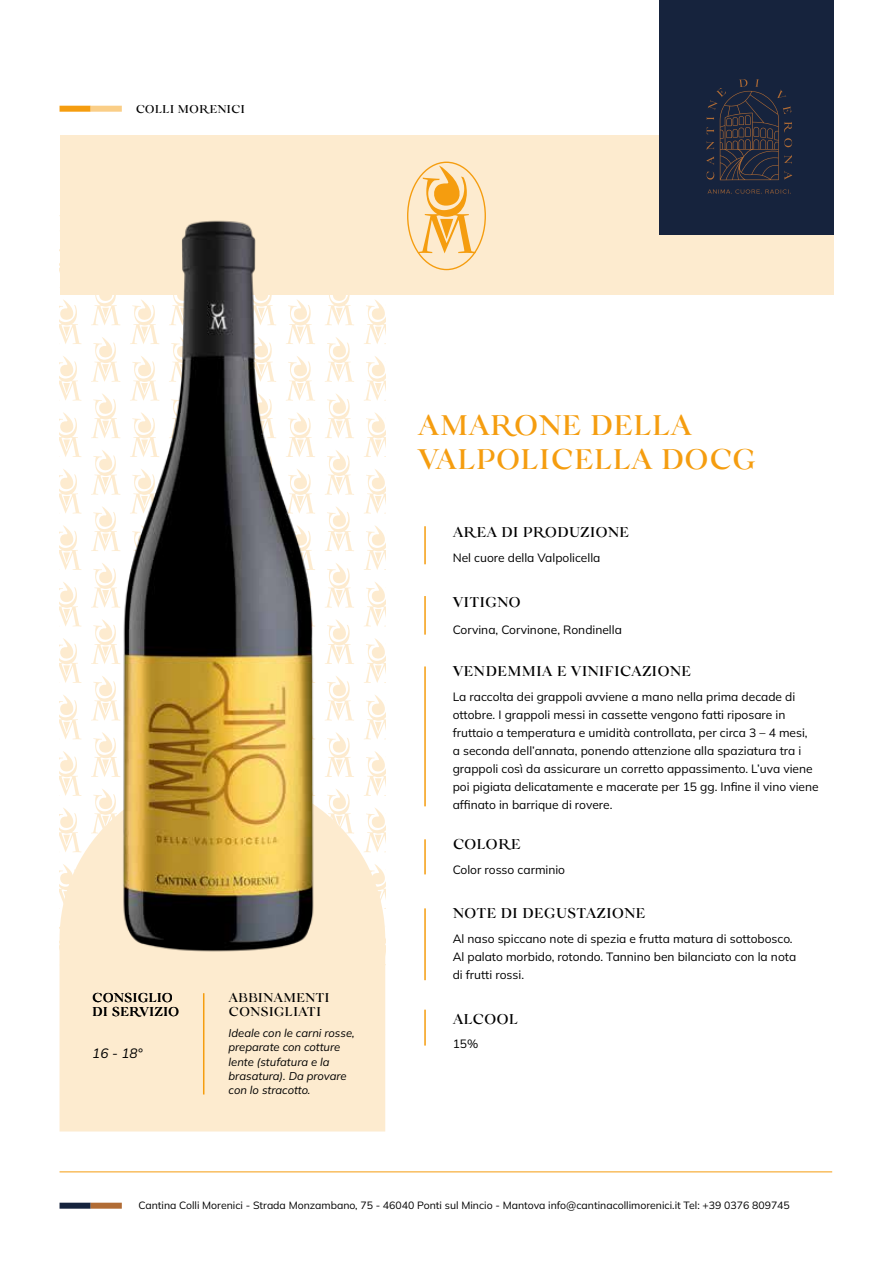
<style>
.page{position:relative;width:893px;height:1263px;background:#fff}
.page>*{position:absolute;margin:0;border:0;box-sizing:border-box;transform-origin:0 0}
.t1{font:600 30px/34.5px "Velour";color:#f59d0f}
.t2{font:600 15px "Velour";color:#000}
.t3{font:600 13.5px/14.2px "Velour";color:#000}
.t4{font:italic 200 13.5px "Mulish";color:#000}
.t5{font:200 12px/18px "Mulish";color:#000}
.t6{font:600 12px "Velour";color:#000}
.t7{font:italic 200 11.25px/14.2px "Mulish";color:#000}
.t8{font:200 10.5px "Mulish";color:#000}
</style>
<div class="page">
<svg style="left:60px;top:299px;width:22px;height:45px"></svg>
<svg style="left:91px;top:294px;width:14px;height:31px"></svg>
<svg style="left:333px;top:294px;width:21px;height:31px"></svg>
<svg style="left:364px;top:300px;width:21px;height:44px"></svg>
<svg style="left:60px;top:356px;width:22px;height:45px"></svg>
<svg style="left:91px;top:337px;width:14px;height:45px"></svg>
<svg style="left:333px;top:337px;width:21px;height:45px"></svg>
<svg style="left:364px;top:356px;width:21px;height:45px"></svg>
<svg style="left:60px;top:412px;width:22px;height:45px"></svg>
<svg style="left:91px;top:393px;width:14px;height:45px"></svg>
<svg style="left:333px;top:394px;width:21px;height:44px"></svg>
<svg style="left:364px;top:412px;width:21px;height:45px"></svg>
<svg style="left:60px;top:469px;width:22px;height:45px"></svg>
<svg style="left:91px;top:450px;width:14px;height:45px"></svg>
<svg style="left:333px;top:450px;width:21px;height:45px"></svg>
<svg style="left:364px;top:469px;width:21px;height:45px"></svg>
<svg style="left:60px;top:525px;width:22px;height:45px"></svg>
<svg style="left:91px;top:506px;width:14px;height:45px"></svg>
<svg style="left:333px;top:507px;width:21px;height:44px"></svg>
<svg style="left:364px;top:525px;width:21px;height:45px"></svg>
<svg style="left:60px;top:582px;width:21px;height:44px"></svg>
<svg style="left:91px;top:563px;width:14px;height:45px"></svg>
<svg style="left:333px;top:563px;width:21px;height:45px"></svg>
<svg style="left:364px;top:582px;width:21px;height:44px"></svg>
<svg style="left:60px;top:638px;width:22px;height:45px"></svg>
<svg style="left:91px;top:619px;width:14px;height:45px"></svg>
<svg style="left:333px;top:619px;width:21px;height:45px"></svg>
<svg style="left:364px;top:638px;width:21px;height:45px"></svg>
<svg style="left:60px;top:695px;width:21px;height:44px"></svg>
<svg style="left:91px;top:676px;width:14px;height:45px"></svg>
<svg style="left:333px;top:676px;width:21px;height:45px"></svg>
<svg style="left:364px;top:695px;width:21px;height:44px"></svg>
<svg style="left:60px;top:751px;width:17px;height:25px"></svg>
<svg style="left:93px;top:732px;width:12px;height:44px"></svg>
<svg style="left:333px;top:732px;width:19px;height:44px"></svg>
<svg style="left:366px;top:751px;width:19px;height:25px"></svg>
<svg style="left:60px;top:776px;width:325px;height:355px;background:#fdecd3"></svg>
<div style="left:60px;top:135px;width:773px;height:159px;background:#fdebcf"></div>
<div style="left:659px;top:0;width:174px;height:235px;background:#16233d"></div>
<svg style="left:707px;top:190px;width:84px;height:4px"></svg>
<svg style="left:706px;top:79px;width:86px;height:101px"></svg>
<hr style="left:424px;top:526px;width:2px;height:38px;background:#f59d0f">
<hr style="left:424px;top:666px;width:2px;height:140px;background:#f59d0f">
<hr style="left:424px;top:908px;width:2px;height:72px;background:#f59d0f">
<hr style="left:424px;top:839px;width:2px;height:35px;background:#f59d0f">
<hr style="left:424px;top:1010px;width:2px;height:35px;background:#f59d0f">
<hr style="left:424px;top:596px;width:2px;height:39px;background:#f59d0f">
<svg style="left:407px;top:162px;width:79px;height:108px"></svg>
<hr style="left:203px;top:993px;width:1px;height:101px;background:#f59d0f">
<hr style="left:60px;top:1171px;width:772px;height:1px;background:#f59d0f">
<img style="left:105px;top:220px;width:228px;height:762px">
<div style="left:60px;top:106px;width:31px;height:6px;background:#f59d0f"></div>
<div style="left:91px;top:106px;width:31px;height:6px;background:#face87"></div>
<div style="left:60px;top:1203px;width:31px;height:6px;background:#16233d"></div>
<div style="left:91px;top:1203px;width:31px;height:6px;background:#b16c35"></div>
<p class="t6" style="left:136px;top:102px;width:111px">COLLI MORENICI</p>
<p class="t3" style="left:92px;top:991px;width:89px">CONSIGLIO<br>DI SERVIZIO</p>
<p class="t4" style="left:92px;top:1044px;width:52px">16 - 18°</p>
<p class="t3" style="left:229px;top:991px;width:103px">ABBINAMENTI<br>CONSIGLIATI</p>
<p class="t7" style="left:229px;top:1025px;width:128px">Ideale con le carni rosse, preparate con cotture lente (stufatura e la brasatura). Da provare con lo stracotto.</p>
<h1 class="t1" style="left:418px;top:408px;width:340px">AMARONE DELLA<br>VALPOLICELLA DOCG</h1>
<p class="t2" style="left:453px;top:524px;width:178px">AREA DI PRODUZIONE</p>
<p class="t5" style="left:453px;top:548px;width:149px">Nel cuore della Valpolicella</p>
<p class="t2" style="left:453px;top:593px;width:70px">VITIGNO</p>
<p class="t5" style="left:453px;top:620px;width:171px">Corvina, Corvinone, Rondinella</p>
<p class="t2" style="left:453px;top:663px;width:240px">VENDEMMIA E VINIFICAZIONE</p>
<p class="t5" style="left:453px;top:687px;width:368px">La raccolta dei grappoli avviene a mano nella prima decade di ottobre. I grappoli messi in cassette vengono fatti riposare in fruttaio a temperatura e umidità controllata, per circa 3 – 4 mesi,<br>a seconda dell’annata, ponendo attenzione alla spaziatura tra i grappoli così da assicurare un corretto appassimento. L’uva viene poi pigiata delicatamente e macerate per 15 gg. Infine il vino viene affinato in barrique di rovere.</p>
<p class="t2" style="left:453px;top:836px;width:70px">COLORE</p>
<p class="t5" style="left:453px;top:860px;width:114px">Color rosso carminio</p>
<p class="t2" style="left:453px;top:905px;width:194px">NOTE DI DEGUSTAZIONE</p>
<p class="t5" style="left:453px;top:929px;width:345px">Al naso spiccano note di spezia e frutta matura di sottobosco.<br>Al palato morbido, rotondo. Tannino ben bilanciato con la nota di frutti rossi.</p>
<p class="t2" style="left:453px;top:1010px;width:67px">ALCOOL</p>
<p class="t5" style="left:453px;top:1035px;width:27px">15%</p>
<p class="t8" style="left:138px;top:1198px;width:653px">Cantina Colli Morenici - Strada Monzambano, 75 - 46040 Ponti sul Mincio - Mantova info@cantinacollimorenici.it Tel: +39 0376 809745</p>
</div>
